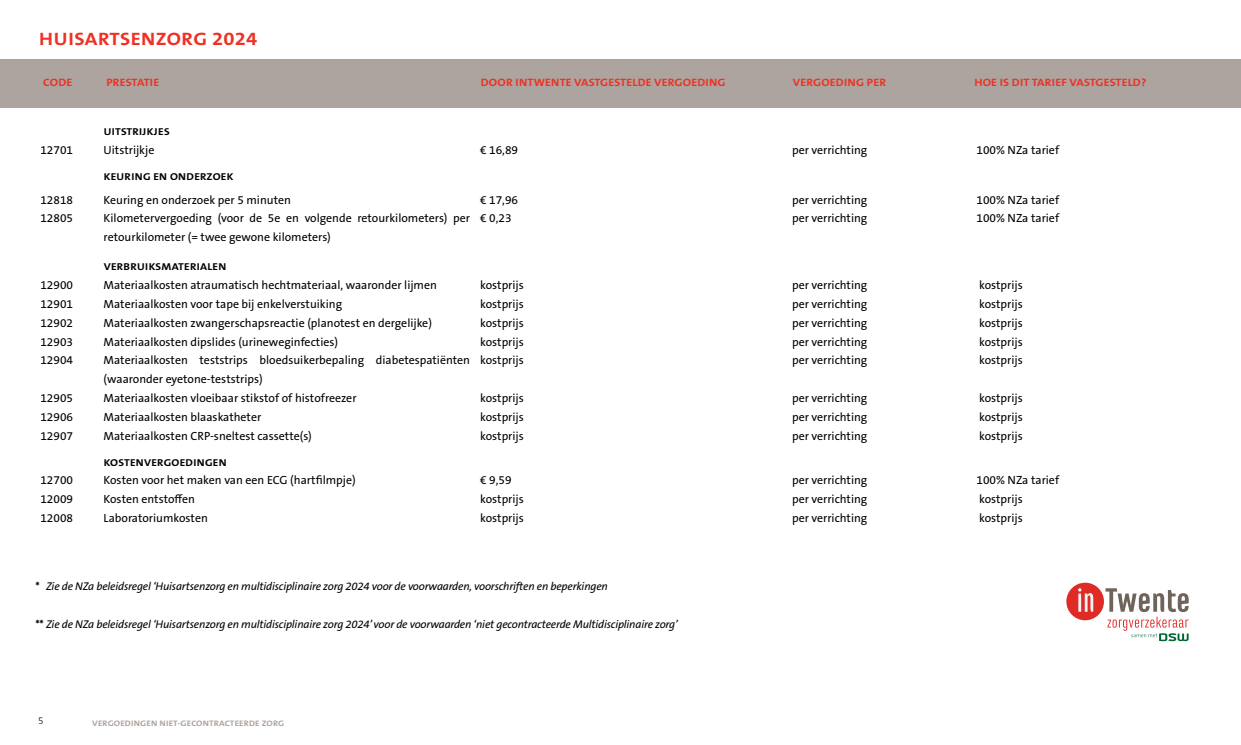
<style>
.page{position:relative;width:1241px;height:745px;background:#fff}
.page>*{position:absolute;margin:0;border:0;box-sizing:border-box;transform-origin:0 0}
.t1{font:700 18px "The Sans B W7";letter-spacing:.02em;color:#ee3124;scale:1.13 1}
.t2{font:11.88px/18.8px "The Sans B W5 Plain";color:#000}
.t3{font:italic 11.25px "The Sans B W5 Plain";letter-spacing:-.015em;color:#000}
.t4{font:700 10.75px "The Sans B W7";letter-spacing:.015em;color:#ee3124;scale:1.11 1}
.t5{font:700 10px "The Sans B W7";letter-spacing:.025em;color:#000;scale:1.12 1}
.t6{font:300 10px "The Sans B W3";color:#000}
.t7{font:700 8px "The Sans B W7";letter-spacing:.015em;color:#ada49f;scale:1.12 1}
.s1{font-family:"The Sans B W7";font-weight:700;font-style:normal}
</style>
<div class="page">
<div style="left:0;top:59px;width:1240px;height:49px;background:#ada49f"></div>
<div style="left:1066px;top:582px;width:37px;height:38px;background:#df2a26;border-radius:50%"></div>
<svg style="left:1078px;top:588px;width:15px;height:23px"></svg>
<svg style="left:1105px;top:588px;width:83px;height:52px"></svg>
<h1 class="t1" style="left:39px;top:27px;width:194px">HUISARTSENZORG 2024</h1>
<p class="t4" style="left:43px;top:76px;width:28px">CODE</p>
<p class="t4" style="left:106px;top:76px;width:49px">PRESTATIE</p>
<p class="t4" style="left:480px;top:76px;width:222px">DOOR INTWENTE VASTGESTELDE VERGOEDING</p>
<p class="t4" style="left:792px;top:76px;width:86px">VERGOEDING PER</p>
<p class="t4" style="left:974px;top:76px;width:156px">HOE IS DIT TARIEF VASTGESTELD?</p>
<p class="t5" style="left:104px;top:125px;width:60px">UITSTRIJKJES</p>
<p class="t2" style="left:40px;top:140px;width:34px">12701</p>
<p class="t2" style="left:104px;top:140px;width:52px">Uitstrijkje</p>
<p class="t2" style="left:480px;top:140px;width:39px">€ 16,89</p>
<p class="t2" style="left:792px;top:140px;width:77px">per verrichting</p>
<p class="t2" style="left:976px;top:140px;width:84px">100% NZa tarief</p>
<p class="t5" style="left:104px;top:170px;width:117px">KEURING EN ONDERZOEK</p>
<p class="t2" style="left:40px;top:190px;width:34px">12818</p>
<p class="t2" style="left:104px;top:190px;width:189px">Keuring en onderzoek per 5 minuten</p>
<p class="t2" style="left:480px;top:190px;width:39px">€ 17,96</p>
<p class="t2" style="left:792px;top:190px;width:77px">per verrichting</p>
<p class="t2" style="left:976px;top:190px;width:84px">100% NZa tarief</p>
<p class="t2" style="left:40px;top:209px;width:34px">12805</p>
<p class="t2" style="left:104px;top:209px;width:368px">Kilometervergoeding (voor de 5e en volgende retourkilometers) per retourkilometer (= twee gewone kilometers)</p>
<p class="t2" style="left:480px;top:209px;width:33px">€ 0,23</p>
<p class="t2" style="left:792px;top:209px;width:77px">per verrichting</p>
<p class="t2" style="left:976px;top:209px;width:84px">100% NZa tarief</p>
<p class="t5" style="left:104px;top:260px;width:111px">VERBRUIKSMATERIALEN</p>
<p class="t2" style="left:40px;top:275px;width:34px">12900</p>
<p class="t2" style="left:104px;top:275px;width:335px">Materiaalkosten atraumatisch hechtmateriaal, waaronder lijmen</p>
<p class="t2" style="left:480px;top:275px;width:45px">kostprijs</p>
<p class="t2" style="left:792px;top:275px;width:77px">per verrichting</p>
<p class="t2" style="left:978px;top:275px;width:45px">kostprijs</p>
<p class="t2" style="left:40px;top:294px;width:34px">12901</p>
<p class="t2" style="left:104px;top:294px;width:240px">Materiaalkosten voor tape bij enkelverstuiking</p>
<p class="t2" style="left:480px;top:294px;width:45px">kostprijs</p>
<p class="t2" style="left:792px;top:294px;width:77px">per verrichting</p>
<p class="t2" style="left:978px;top:294px;width:45px">kostprijs</p>
<p class="t2" style="left:40px;top:313px;width:34px">12902</p>
<p class="t2" style="left:104px;top:313px;width:330px">Materiaalkosten zwangerschapsreactie (planotest en dergelijke)</p>
<p class="t2" style="left:480px;top:313px;width:45px">kostprijs</p>
<p class="t2" style="left:792px;top:313px;width:77px">per verrichting</p>
<p class="t2" style="left:978px;top:313px;width:45px">kostprijs</p>
<p class="t2" style="left:40px;top:332px;width:34px">12903</p>
<p class="t2" style="left:104px;top:332px;width:236px">Materiaalkosten dipslides (urineweginfecties)</p>
<p class="t2" style="left:480px;top:332px;width:45px">kostprijs</p>
<p class="t2" style="left:792px;top:332px;width:77px">per verrichting</p>
<p class="t2" style="left:978px;top:332px;width:45px">kostprijs</p>
<p class="t2" style="left:40px;top:351px;width:34px">12904</p>
<p class="t2" style="left:104px;top:351px;width:368px">Materiaalkosten teststrips bloedsuikerbepaling diabetespatiënten (waaronder eyetone-teststrips)</p>
<p class="t2" style="left:480px;top:351px;width:45px">kostprijs</p>
<p class="t2" style="left:792px;top:351px;width:77px">per verrichting</p>
<p class="t2" style="left:978px;top:351px;width:45px">kostprijs</p>
<p class="t2" style="left:40px;top:388px;width:34px">12905</p>
<p class="t2" style="left:104px;top:388px;width:254px">Materiaalkosten vloeibaar stikstof of histofreezer</p>
<p class="t2" style="left:480px;top:388px;width:45px">kostprijs</p>
<p class="t2" style="left:792px;top:388px;width:77px">per verrichting</p>
<p class="t2" style="left:978px;top:388px;width:45px">kostprijs</p>
<p class="t2" style="left:40px;top:407px;width:34px">12906</p>
<p class="t2" style="left:104px;top:407px;width:159px">Materiaalkosten blaaskatheter</p>
<p class="t2" style="left:480px;top:407px;width:45px">kostprijs</p>
<p class="t2" style="left:792px;top:407px;width:77px">per verrichting</p>
<p class="t2" style="left:978px;top:407px;width:45px">kostprijs</p>
<p class="t2" style="left:40px;top:426px;width:34px">12907</p>
<p class="t2" style="left:104px;top:426px;width:210px">Materiaalkosten CRP-sneltest cassette(s)</p>
<p class="t2" style="left:480px;top:426px;width:45px">kostprijs</p>
<p class="t2" style="left:792px;top:426px;width:77px">per verrichting</p>
<p class="t2" style="left:978px;top:426px;width:45px">kostprijs</p>
<p class="t5" style="left:104px;top:455px;width:111px">KOSTENVERGOEDINGEN</p>
<p class="t2" style="left:40px;top:470px;width:34px">12700</p>
<p class="t2" style="left:104px;top:470px;width:253px">Kosten voor het maken van een ECG (hartfilmpje)</p>
<p class="t2" style="left:480px;top:470px;width:33px">€ 9,59</p>
<p class="t2" style="left:792px;top:470px;width:77px">per verrichting</p>
<p class="t2" style="left:976px;top:470px;width:84px">100% NZa tarief</p>
<p class="t2" style="left:40px;top:489px;width:34px">12009</p>
<p class="t2" style="left:104px;top:489px;width:93px">Kosten entstoffen</p>
<p class="t2" style="left:480px;top:489px;width:45px">kostprijs</p>
<p class="t2" style="left:792px;top:489px;width:77px">per verrichting</p>
<p class="t2" style="left:978px;top:489px;width:45px">kostprijs</p>
<p class="t2" style="left:40px;top:508px;width:34px">12008</p>
<p class="t2" style="left:104px;top:508px;width:106px">Laboratoriumkosten</p>
<p class="t2" style="left:480px;top:508px;width:45px">kostprijs</p>
<p class="t2" style="left:792px;top:508px;width:77px">per verrichting</p>
<p class="t2" style="left:978px;top:508px;width:45px">kostprijs</p>
<p class="t3" style="left:35px;top:579px;width:574px"><span class="s1">*</span> Zie de NZa beleidsregel ‘Huisartsenzorg en multidisciplinaire zorg 2024 voor de voorwaarden, voorschriften en beperkingen</p>
<p class="t3" style="left:35px;top:616px;width:643px"><span class="s1">**</span> Zie de NZa beleidsregel ‘Huisartsenzorg en multidisciplinaire zorg 2024’ voor de voorwaarden ‘niet gecontracteerde Multidisciplinaire zorg’</p>
<p class="t6" style="left:38px;top:714px;width:7px">5</p>
<p class="t7" style="left:92px;top:717px;width:173px">VERGOEDINGEN NIET-GECONTRACTEERDE ZORG</p>
</div>
